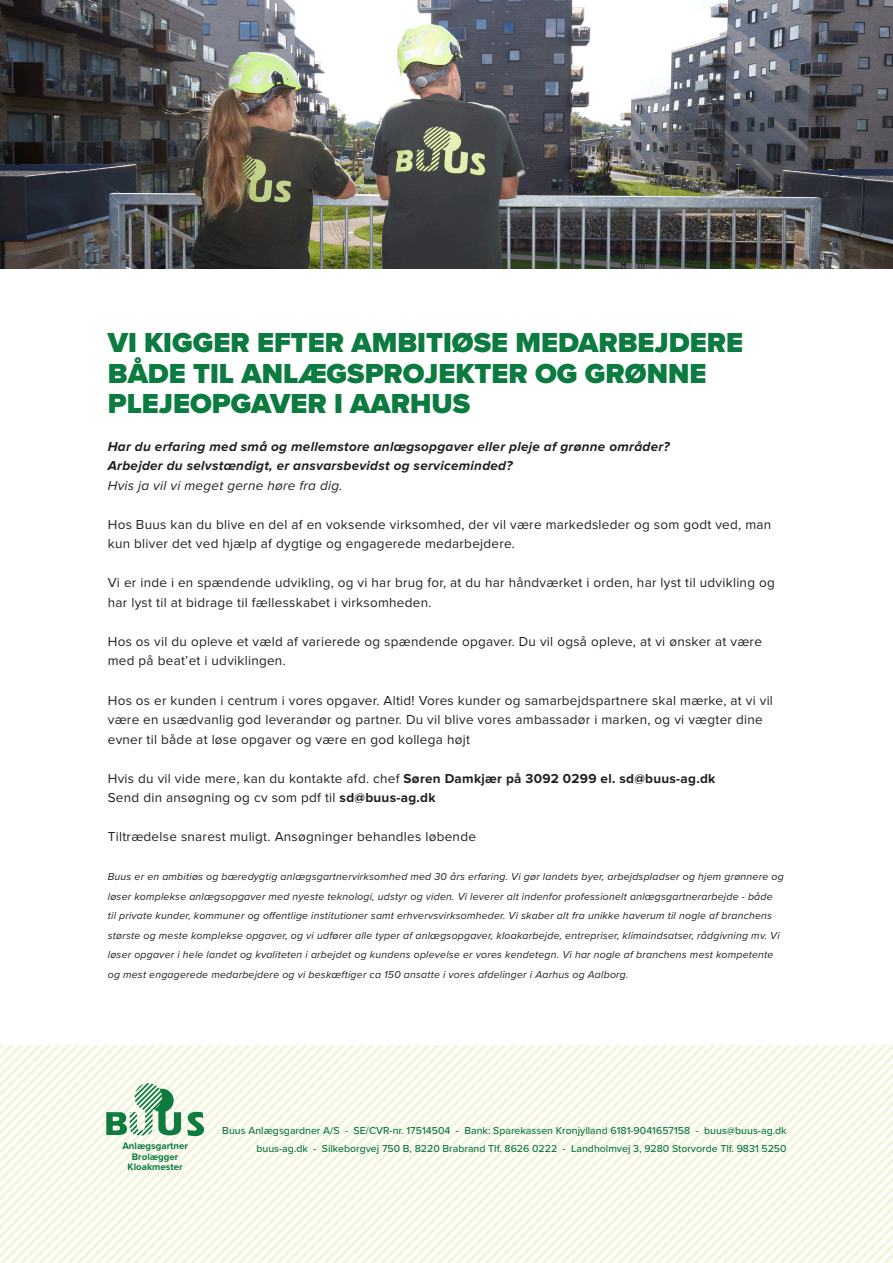
<style>
.page{position:relative;width:893px;height:1263px;background:#fff}
.page>*{position:absolute;margin:0;border:0;box-sizing:border-box;transform-origin:0 0}
.t1{font:900 28.5px "Proxima Nova";color:#0b7b3f}
.t2{font:13.5px/19.5px "Proxima Nova";letter-spacing:.02em;color:#231f20}
.t3{font:italic 700 13.5px "Proxima Nova";letter-spacing:.02em;color:#231f20}
.t4{font:italic 13.5px "Proxima Nova";letter-spacing:.02em;color:#231f20}
.t5{font:italic 10.5px/19.5px "Proxima Nova";letter-spacing:.02em;color:#231f20}
.Brødtekst{font:500 10.5px/18.3px "Proxima Nova";color:#0d793d;text-align:right}
.t6{font:700 9.75px "Proxima Nova";color:#0b7b3f}
.s1{font-weight:700}
</style>
<div class="page">
<svg style="left:217px;top:1046px;width:169px;height:217px"></svg>
<svg style="left:386px;top:1046px;width:11px;height:217px"></svg>
<svg style="left:405px;top:1046px;width:22px;height:217px"></svg>
<svg style="left:427px;top:1046px;width:45px;height:217px"></svg>
<svg style="left:472px;top:1046px;width:421px;height:217px"></svg>
<img style="left:0;top:0;width:893px;height:269px">
<svg style="left:0;top:1046px;width:204px;height:217px"></svg>
<p class="t1" style="left:108px;top:321px;width:637px">VI KIGGER EFTER AMBITIØSE MEDARBEJDERE</p>
<p class="t1" style="left:108px;top:352px;width:600px">BÅDE TIL ANLÆGSPROJEKTER OG GRØNNE</p>
<p class="t1" style="left:108px;top:383px;width:364px">PLEJEOPGAVER I AARHUS</p>
<p class="t3" style="left:108px;top:439px;width:563px">Har du erfaring med små og mellemstore anlægsopgaver eller pleje af grønne områder?</p>
<p class="t3" style="left:108px;top:458px;width:406px">Arbejder du selvstændigt, er ansvarsbevidst og serviceminded?</p>
<p class="t4" style="left:108px;top:477px;width:236px">Hvis ja vil vi meget gerne høre fra dig.</p>
<p class="t2" style="left:108px;top:515px;width:665px">Hos Buus kan du blive en del af en voksende virksomhed, der vil være markedsleder og som godt ved, man kun bliver det ved hjælp af dygtige og engagerede medarbejdere.</p>
<p class="t2" style="left:108px;top:573px;width:669px">Vi er inde i en spændende udvikling, og vi har brug for, at du har håndværket i orden, har lyst til udvikling og har lyst til at bidrage til fællesskabet i virksomheden.</p>
<p class="t2" style="left:108px;top:632px;width:656px">Hos os vil du opleve et væld af varierede og spændende opgaver. Du vil også opleve, at vi ønsker at være med på beat’et i udviklingen.</p>
<p class="t2" style="left:108px;top:690px;width:667px">Hos os er kunden i centrum i vores opgaver. Altid! Vores kunder og samarbejdspartnere skal mærke, at vi vil være en usædvanlig god leverandør og partner. Du vil blive vores ambassadør i marken, og vi vægter dine evner til både at løse opgaver og være en god kollega højt</p>
<p class="t2" style="left:108px;top:768px;width:609px">Hvis du vil vide mere, kan du kontakte afd. chef <span class="s1">Søren Damkjær på 3092 0299 el. sd@buus-ag.dk</span></p>
<p class="t2" style="left:108px;top:788px;width:329px">Send din ansøgning og cv som pdf til <span class="s1">sd@buus-ag.dk</span></p>
<p class="t2" style="left:108px;top:827px;width:370px">Tiltrædelse snarest muligt. Ansøgninger behandles løbende</p>
<p class="t5" style="left:108px;top:867px;width:677px">Buus er en ambitiøs og bæredygtig anlægsgartnervirksomhed med 30 års erfaring. Vi gør landets byer, arbejdspladser og hjem grønnere og løser komplekse anlægsopgaver med nyeste teknologi, udstyr og viden. Vi leverer alt indenfor professionelt anlægsgartnerarbejde - både<br>til private kunder, kommuner og offentlige institutioner samt erhvervsvirksomheder. Vi skaber alt fra unikke haverum til nogle af branchens største og meste komplekse opgaver, og vi udfører alle typer af anlægsopgaver, kloakarbejde, entrepriser, klimaindsatser, rådgivning mv. Vi løser opgaver i hele landet og kvaliteten i arbejdet og kundens oplevelse er vores kendetegn. Vi har nogle af branchens mest kompetente og mest engagerede medarbejdere og vi beskæftiger ca 150 ansatte i vores afdelinger i Aarhus og Aalborg.</p>
<p class="t6" style="left:122px;top:1140px;width:67px">Anlægsgartner</p>
<p class="t6" style="left:132px;top:1151px;width:48px">Brolægger</p>
<p class="t6" style="left:128px;top:1161px;width:57px">Kloakmester</p>
<p class="Brødtekst" style="left:222px;top:1121px;width:566px">Buus Anlægsgardner A/S - SE/CVR-nr. 17514504 - Bank: Sparekassen Kronjylland 6181-9041657158 - buus@buus-ag.dk buus-ag.dk - Silkeborgvej 750 B, 8220 Brabrand Tlf. 8626 0222 - Landholmvej 3, 9280 Storvorde Tlf. 9831 5250</p>
</div>
